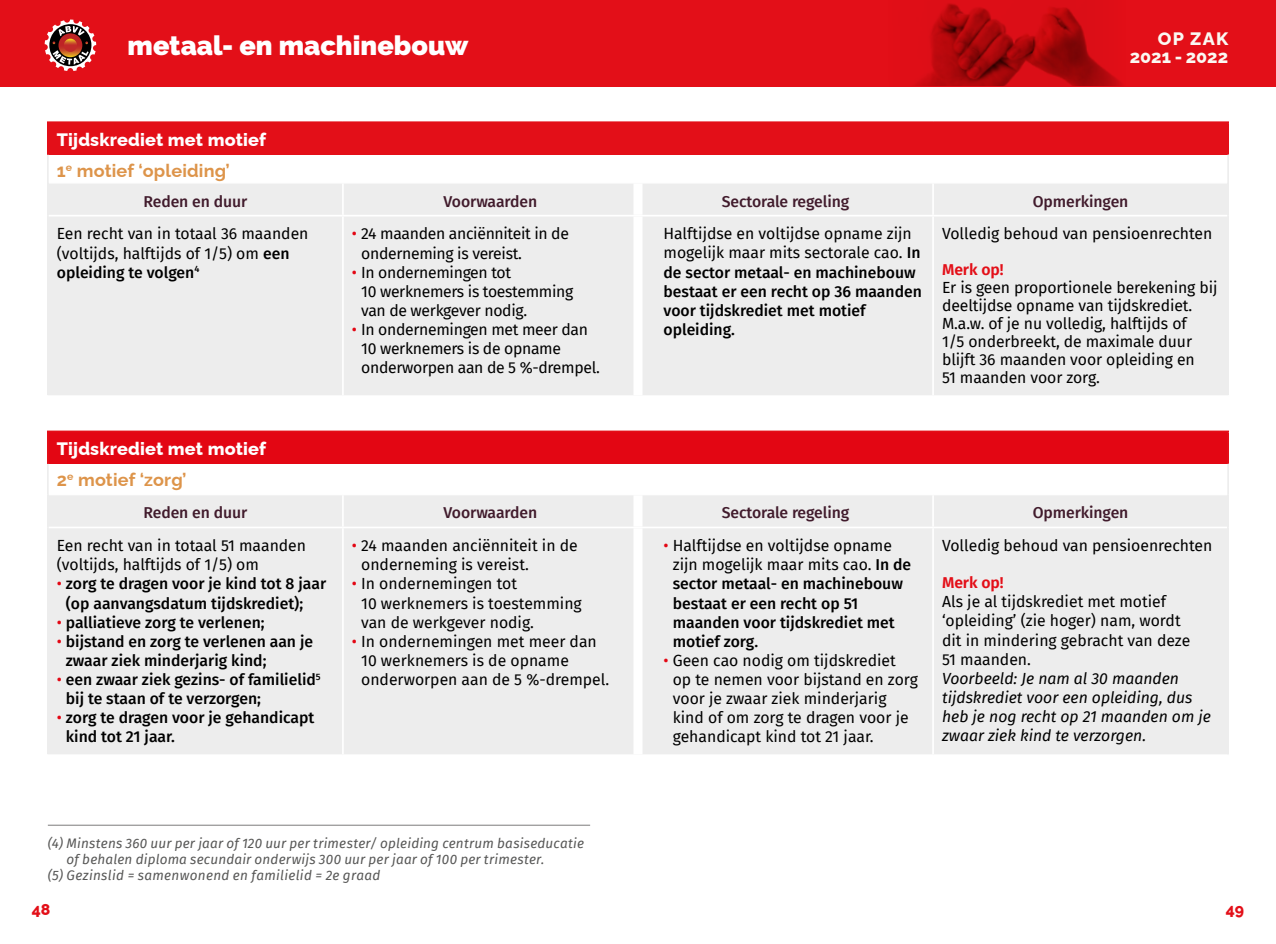
<style>
.page{position:relative;width:1276px;height:944px;background:#fff}
.page>*{position:absolute;margin:0;border:0;box-sizing:border-box;transform-origin:0 0}
.t1{font:900 27px "Raleway";color:#fff}
.t2{font:800 18px/31.1px "Raleway";letter-spacing:.01em;color:#fff}
.t3{font:800 18px/18px "Raleway";color:#fbf8f2;text-align:right}
.t4{font:15.75px/19.1px "Fira Sans";color:#000}
.t5{font:500 15.75px/19.1px "Fira Sans";color:#000}
.t6{font:15.75px/19.1px "Fira Sans";letter-spacing:-.02em;color:#000}
.t7{font:italic 15.75px/19.1px "Fira Sans";color:#000}
.t8{font:500 15.75px "Fira Sans";letter-spacing:-.005em;color:#411b2c}
.t9{font:600 15.75px "Fira Sans";letter-spacing:-.005em;color:#e30f18}
.t10{font:800 15.75px "Raleway";color:#e30f18}
.t11{font:italic 13.5px "Fira Sans";letter-spacing:.015em;color:#575756}
.s1{font-weight:700;color:#dd944a}
.s2{font-weight:500}
.s3{color:#e30613}
.s4{font-weight:400}
.s5{font-weight:400;color:#e30613}
</style>
<div class="page">
<div style="left:48px;top:122px;width:1180px;height:33px;background:#e30f18"></div>
<div style="left:49px;top:184px;width:1178px;height:31px;background:#ededed"></div>
<div style="left:49px;top:217px;width:1178px;height:178px;background:#ededed"></div>
<hr style="left:342px;top:183px;width:2px;height:32px;background:#fff">
<hr style="left:932px;top:183px;width:2px;height:32px;background:#fff">
<hr style="left:342px;top:217px;width:2px;height:178px;background:#fff">
<hr style="left:932px;top:217px;width:2px;height:178px;background:#fff">
<div style="left:633px;top:183px;width:9px;height:32px;background:#fff"></div>
<div style="left:633px;top:217px;width:9px;height:178px;background:#fff"></div>
<hr style="left:47px;top:155px;width:2px;height:28px;background:#ededed">
<hr style="left:47px;top:183px;width:2px;height:33px;background:#ededed">
<hr style="left:47px;top:216px;width:2px;height:179px;background:#ededed">
<hr style="left:1227px;top:155px;width:2px;height:28px;background:#ededed">
<hr style="left:1227px;top:183px;width:2px;height:33px;background:#ededed">
<hr style="left:1227px;top:216px;width:2px;height:179px;background:#ededed">
<hr style="left:47px;top:121px;width:296px;height:2px;background:#e30f18">
<hr style="left:47px;top:123px;width:2px;height:32px;background:#e30f18">
<hr style="left:343px;top:121px;width:295px;height:2px;background:#e30f18">
<hr style="left:638px;top:121px;width:295px;height:2px;background:#e30f18">
<hr style="left:933px;top:121px;width:296px;height:2px;background:#e30f18">
<hr style="left:1227px;top:123px;width:2px;height:32px;background:#e30f18">
<div style="left:48px;top:431px;width:1180px;height:33px;background:#e30613"></div>
<div style="left:49px;top:495px;width:1178px;height:259px;background:#ededed"></div>
<hr style="left:342px;top:495px;width:2px;height:32px;background:#fff">
<hr style="left:932px;top:495px;width:2px;height:32px;background:#fff">
<hr style="left:342px;top:528px;width:2px;height:226px;background:#fff">
<hr style="left:932px;top:528px;width:2px;height:226px;background:#fff">
<div style="left:633px;top:495px;width:9px;height:32px;background:#fff"></div>
<div style="left:633px;top:528px;width:9px;height:226px;background:#fff"></div>
<hr style="left:47px;top:464px;width:2px;height:31px;background:#ededed">
<hr style="left:47px;top:495px;width:2px;height:32px;background:#ededed">
<hr style="left:47px;top:527px;width:2px;height:227px;background:#ededed">
<hr style="left:49px;top:527px;width:294px;height:1px;background:#fff">
<hr style="left:343px;top:527px;width:295px;height:1px;background:#fff">
<hr style="left:638px;top:527px;width:295px;height:1px;background:#fff">
<hr style="left:933px;top:527px;width:294px;height:1px;background:#fff">
<hr style="left:1227px;top:495px;width:2px;height:32px;background:#ededed">
<hr style="left:1227px;top:527px;width:2px;height:227px;background:#ededed">
<hr style="left:1227px;top:464px;width:2px;height:31px;background:#ededed">
<hr style="left:47px;top:431px;width:296px;height:1px;background:#e30f18">
<hr style="left:47px;top:432px;width:2px;height:32px;background:#e30f18">
<hr style="left:343px;top:431px;width:295px;height:1px;background:#e30f18">
<hr style="left:638px;top:431px;width:295px;height:1px;background:#e30f18">
<hr style="left:933px;top:431px;width:296px;height:1px;background:#e30f18">
<hr style="left:1227px;top:432px;width:2px;height:32px;background:#e30f18">
<hr style="left:48px;top:825px;width:542px;height:1px;background:#7c7b7b">
<div style="left:638px;top:0;width:638px;height:86px;background:#e30f18"></div>
<div style="left:0;top:0;width:638px;height:86px;background:#e30f18"></div>
<img style="left:888px;top:0;width:263px;height:86px">
<svg style="left:45px;top:20px;width:51px;height:51px"></svg>
<h1 class="t1" style="left:128px;top:30px;width:342px">metaal- en machinebouw</h1>
<p class="t3" style="left:1129px;top:27px;width:100px">OP ZAK<br>2021 - 2022</p>
<p class="t2" style="left:57px;top:122px;width:211px">Tijdskrediet met motief<br><span class="s1">1</span><sup>e</sup> <span class="s1">motief ‘opleiding’</span></p>
<p class="t8" style="left:143px;top:189px;width:105px">Reden en duur</p>
<p class="t8" style="left:443px;top:189px;width:95px">Voorwaarden</p>
<p class="t8" style="left:721px;top:189px;width:129px">Sectorale regeling</p>
<p class="t8" style="left:1032px;top:189px;width:97px">Opmerkingen</p>
<p class="t4" style="left:57px;top:224px;width:253px">Een recht van in totaal 36 maanden (voltijds, halftijds of 1/5) om <span class="s2">een opleiding te volgen</span><sup>4</sup></p>
<p class="t6" style="left:361px;top:224px;width:209px;text-indent:-9px"><span class="s3">•</span> 24 maanden anciënniteit in de onderneming is vereist.</p>
<p class="t5" style="left:663px;top:224px;width:260px"><span class="s4">Halftijdse en voltijdse opname zijn mogelijk maar mits sectorale cao.</span> In de sector metaal- en machinebouw bestaat er een recht op 36 maanden voor tijdskrediet met motief opleiding.</p>
<p class="t4" style="left:942px;top:224px;width:272px">Volledig behoud van pensioenrechten</p>
<p class="t9" style="left:942px;top:257px;width:63px">Merk op!</p>
<p class="t4" style="left:942px;top:278px;width:277px;line-height:18px">Er is geen proportionele berekening bij deeltijdse opname van tijdskrediet.<br>M.a.w. of je nu volledig, halftijds of<br>1/5 onderbreekt, de maximale duur blijft 36 maanden voor opleiding en<br>51 maanden voor zorg.</p>
<p class="t6" style="left:361px;top:262px;width:214px;text-indent:-9px"><span class="s3">•</span> In ondernemingen tot<br>10 werknemers is toestemming van de werkgever nodig.</p>
<p class="t6" style="left:361px;top:320px;width:240px;text-indent:-9px"><span class="s3">•</span> In ondernemingen met meer dan<br>10 werknemers is de opname onderworpen aan de 5 %-drempel.</p>
<p class="t2" style="left:57px;top:431px;width:211px">Tijdskrediet met motief<br><span class="s1">2</span><sup>e</sup> <span class="s1">motief ‘zorg’</span></p>
<p class="t8" style="left:143px;top:500px;width:105px">Reden en duur</p>
<p class="t8" style="left:443px;top:500px;width:95px">Voorwaarden</p>
<p class="t8" style="left:721px;top:500px;width:129px">Sectorale regeling</p>
<p class="t8" style="left:1032px;top:500px;width:97px">Opmerkingen</p>
<p class="t4" style="left:57px;top:536px;width:251px">Een recht van in totaal 51 maanden (voltijds, halftijds of 1/5) om</p>
<p class="t5" style="left:66px;top:574px;width:262px;text-indent:-9px"><span class="s5">•</span> zorg te dragen voor je kind tot 8 jaar (op aanvangsdatum tijdskrediet);</p>
<p class="t5" style="left:57px;top:612px;width:209px"><span class="s5">•</span> palliatieve zorg te verlenen;</p>
<p class="t5" style="left:66px;top:631px;width:249px;text-indent:-9px"><span class="s5">•</span> bijstand en zorg te verlenen aan je zwaar ziek minderjarig kind;</p>
<p class="t5" style="left:66px;top:669px;width:256px;text-indent:-9px"><span class="s5">•</span> een zwaar ziek gezins- of familielid<sup>5 </sup>bij te staan of te verzorgen;</p>
<p class="t5" style="left:66px;top:707px;width:250px;text-indent:-9px"><span class="s5">•</span> zorg te dragen voor je gehandicapt kind tot 21 jaar.</p>
<p class="t4" style="left:942px;top:536px;width:272px">Volledig behoud van pensioenrechten</p>
<p class="t9" style="left:942px;top:570px;width:63px">Merk op!</p>
<p class="t4" style="left:942px;top:592px;width:250px">Als je al tijdskrediet met motief ‘opleiding’ (zie hoger) nam, wordt dit in mindering gebracht van deze<br>51 maanden.</p>
<p class="t7" style="left:942px;top:668px;width:270px">Voorbeeld: Je nam al 30 maanden tijdskrediet voor een opleiding, dus heb je nog recht op 21 maanden om je zwaar ziek kind te verzorgen.</p>
<p class="t5" style="left:673px;top:535px;width:240px;text-indent:-9px"><span class="s5">•</span> <span class="s4">Halftijdse en voltijdse opname zijn mogelijk maar mits cao.</span> In de sector metaal- en machinebouw bestaat er een recht op 51 maanden voor tijdskrediet met motief zorg.</p>
<p class="t4" style="left:673px;top:650px;width:247px;text-indent:-9px"><span class="s3">•</span> Geen cao nodig om tijdskrediet op te nemen voor bijstand en zorg voor je zwaar ziek minderjarig kind of om zorg te dragen voor je gehandicapt kind tot 21 jaar.</p>
<p class="t4" style="left:361px;top:536px;width:218px;text-indent:-9px"><span class="s3">•</span> 24 maanden anciënniteit in de onderneming is vereist.</p>
<p class="t4" style="left:361px;top:574px;width:222px;text-indent:-9px"><span class="s3">•</span> In ondernemingen tot<br>10 werknemers is toestemming van de werkgever nodig.</p>
<p class="t4" style="left:361px;top:631px;width:249px;text-indent:-9px"><span class="s3">•</span> In ondernemingen met meer dan<br>10 werknemers is de opname onderworpen aan de 5 %-drempel.</p>
<p class="t11" style="left:48px;top:833px;width:538px">(4) Minstens 360 uur per jaar of 120 uur per trimester/ opleiding centrum basiseducatie</p>
<p class="t11" style="left:67px;top:849px;width:479px">of behalen diploma secundair onderwijs 300 uur per jaar of 100 per trimester.</p>
<p class="t11" style="left:48px;top:865px;width:334px">(5) Gezinslid = samenwonend en familielid = 2e graad</p>
<p class="t10" style="left:32px;top:897px;width:20px">48</p>
<p class="t10" style="left:1226px;top:897px;width:20px">49</p>
</div>
